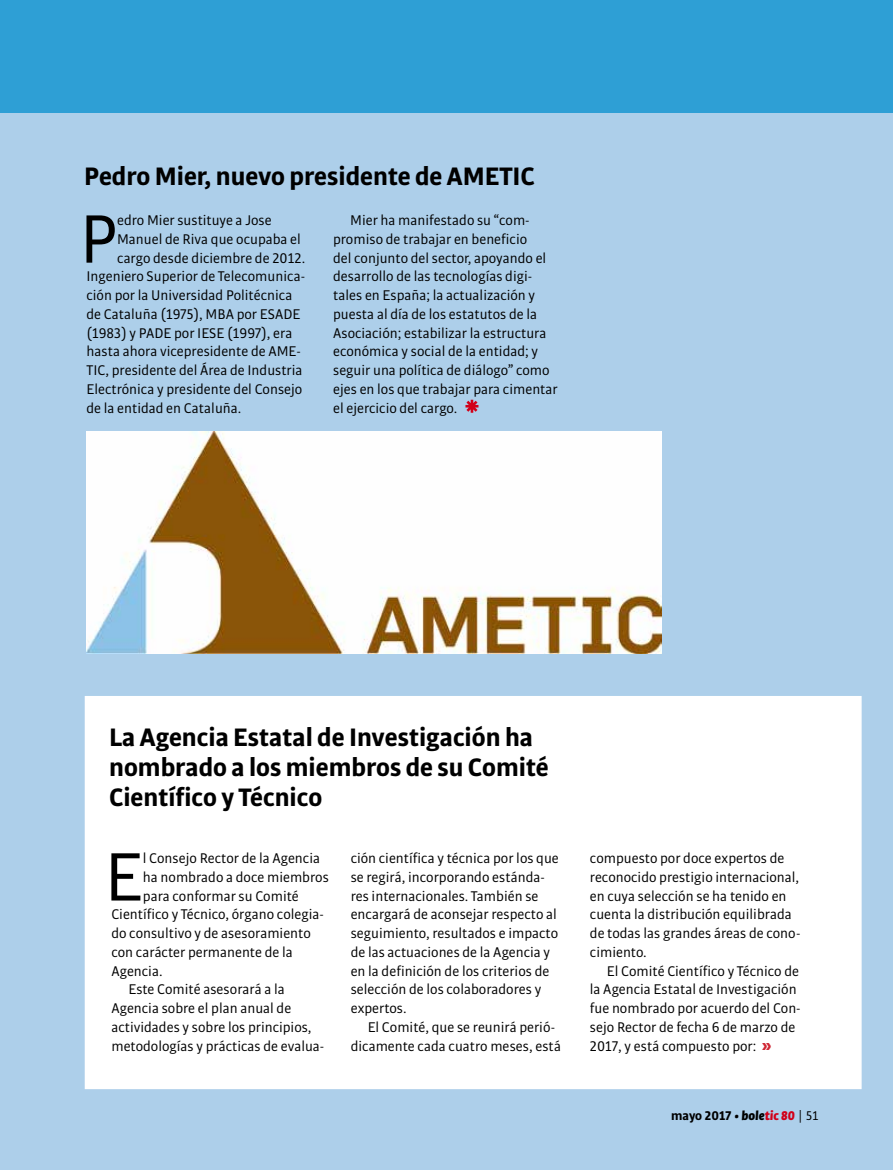
<style>
.page{position:relative;width:893px;height:1170px;background:#fff}
.page>*{position:absolute;margin:0;border:0;box-sizing:border-box;transform-origin:0 0}
.t1{font:73.05px "Bulo";color:#000}
.t2{font:700 27px/30px "Bulo";color:#000}
.t3{font:900 18px "Bulo";color:#d02734}
.t4{font:15px/18.8px "Bulo";color:#000}
.t5{font:700 13.5px "Bulo";color:#000}
.s1{font-weight:900;font-style:italic}
.s2{font-weight:900;font-style:italic;color:#d10019}
.s3{font-family:"Benton Gothic";font-weight:400}
.s4{font-weight:400}
</style>
<div class="page">
<div style="left:0;top:0;width:893px;height:1169px;background:#adcfea"></div>
<div style="left:0;top:0;width:893px;height:113px;background:#2e9fd5"></div>
<svg style="left:465px;top:399px;width:13px;height:14px"></svg>
<img style="left:86px;top:431px;width:576px;height:222px">
<div style="left:85px;top:696px;width:777px;height:393px;background:#fff"></div>
<h2 class="t2" style="left:84px;top:161px;width:452px">Pedro Mier, nuevo presidente de AMETIC</h2>
<h1 class="t1" style="left:79px;top:193px;width:39px">P</h1>
<p class="t4" style="left:117px;top:210px;width:156px">edro Mier sustituye a Jose</p>
<p class="t4" style="left:117px;top:229px;width:185px">Manuel de Riva que ocupaba el</p>
<p class="t4" style="left:117px;top:248px;width:190px">cargo desde diciembre de 2012.</p>
<p class="t4" style="left:87px;top:267px;width:220px">Ingeniero Superior de Telecomunica-</p>
<p class="t4" style="left:87px;top:285px;width:207px">ción por la Universidad Politécnica</p>
<p class="t4" style="left:87px;top:304px;width:215px">de Cataluña (1975), MBA por ESADE</p>
<p class="t4" style="left:87px;top:323px;width:207px">(1983) y PADE por IESE (1997), era</p>
<p class="t4" style="left:87px;top:342px;width:216px">hasta ahora vicepresidente de AME-</p>
<p class="t4" style="left:87px;top:360px;width:217px">TIC, presidente del Área de Industria</p>
<p class="t4" style="left:87px;top:379px;width:217px">Electrónica y presidente del Consejo</p>
<p class="t4" style="left:87px;top:398px;width:156px">de la entidad en Cataluña.</p>
<p class="t4" style="left:333px;top:210px;width:226px;text-indent:17px">Mier ha manifestado su “com&shy;promiso de trabajar en beneficio<br>del conjunto del sector, apoyando el desarrollo de las tecnologías digi&shy;tales en España; la actualización y puesta al día de los estatutos de la Asociación; estabilizar la estructura económica y social de la entidad; y seguir una política de diálogo” como ejes en los que trabajar para cimentar el ejercicio del cargo.</p>
<h2 class="t2" style="left:109px;top:721px;width:441px">La Agencia Estatal de Investigación ha nombrado a los miembros de su Comité<br>Científico y Técnico</h2>
<h1 class="t1" style="left:104px;top:831px;width:40px">E</h1>
<p class="t4" style="left:143px;top:848px;width:179px">l Consejo Rector de la Agencia</p>
<p class="t4" style="left:143px;top:867px;width:187px">ha nombrado a doce miembros</p>
<p class="t4" style="left:143px;top:885px;width:157px">para conformar su Comité</p>
<p class="t4" style="left:111px;top:904px;width:214px">Científico y Técnico, órgano colegia-</p>
<p class="t4" style="left:111px;top:923px;width:201px">do consultivo y de asesoramiento</p>
<p class="t4" style="left:111px;top:942px;width:183px">con carácter permanente de la</p>
<p class="t4" style="left:111px;top:960px;width:53px">Agencia.</p>
<p class="t4" style="left:128px;top:979px;width:158px">Este Comité asesorará a la</p>
<p class="t4" style="left:111px;top:998px;width:181px">Agencia sobre el plan anual de</p>
<p class="t4" style="left:111px;top:1017px;width:202px">actividades y sobre los principios,</p>
<p class="t4" style="left:111px;top:1035px;width:214px">metodologías y prácticas de evalua-</p>
<p class="t4" style="left:351px;top:848px;width:210px">ción científica y técnica por los que se regirá, incorporando estánda&shy;res internacionales. También se encargará de aconsejar respecto al seguimiento, resultados e impacto de las actuaciones de la Agencia y en la definición de los criterios de selección de los colaboradores y expertos.</p>
<p class="t4" style="left:351px;top:1017px;width:212px;text-indent:17px">El Comité, que se reunirá perió&shy;dicamente cada cuatro meses, está</p>
<p class="t4" style="left:590px;top:848px;width:212px">compuesto por doce expertos de reconocido prestigio internacional, en cuya selección se ha tenido en cuenta la distribución equilibrada de todas las grandes áreas de cono&shy;cimiento.</p>
<p class="t4" style="left:590px;top:960px;width:212px;text-indent:17px">El Comité Científico y Técnico de la Agencia Estatal de Investigación fue nombrado por acuerdo del Con&shy;sejo Rector de fecha 6 de marzo de<br>2017, y está compuesto por:</p>
<p class="t3" style="left:762px;top:1032px;width:11px">»</p>
<p class="t5" style="left:671px;top:1106px;width:149px">mayo 2017 <span class="s1">• bole</span><span class="s2">tic 80</span> <span class="s3">|</span> <span class="s4">51</span></p>
</div>
